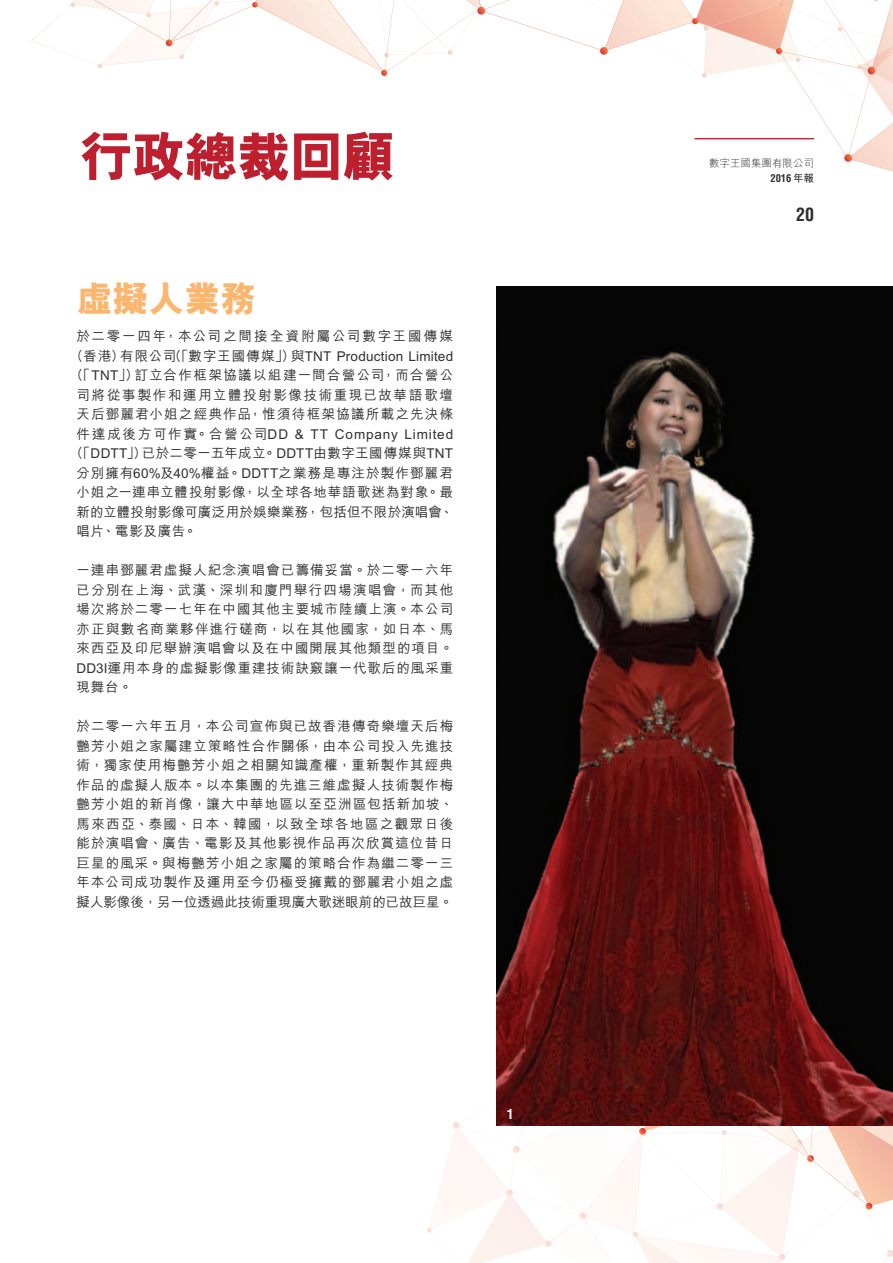
<style>
.page{position:relative;width:893px;height:1263px;background:#fff}
.page>*{position:absolute;margin:0;border:0;box-sizing:border-box;transform-origin:0 0}
.t1{font:800 54px "M Hei HK";letter-spacing:-.025em;color:#be1f2e}
.t2{font:800 36px "M Hei HK";color:#fbb56d}
.t3{font:700 condensed 18px "Helvetica LT Std";color:#312f30}
.t4{font:500 13.5px/19.5px "M Hei HK";letter-spacing:.07em;color:#312f30;text-align:justify}
.t5{font:500 13.5px/19.5px "M Hei HK";letter-spacing:.09em;color:#312f30;text-align:right}
.t6{font:500 13.5px "M Hei HK";letter-spacing:.12em;color:#312f30}
.t7{font:500 13.5px/19.5px "M Hei HK";letter-spacing:.02em;color:#312f30}
.t8{font:500 13.5px "M Hei HK";letter-spacing:.1em;color:#312f30}
.t9{font:500 13.5px "M Hei HK";letter-spacing:.03em;color:#312f30}
.t10{font:500 13.5px "M Hei HK";letter-spacing:.095em;color:#312f30}
.t11{font:500 13.5px "M Hei HK";letter-spacing:.05em;color:#312f30}
.t12{font:500 13.5px "M Hei HK";letter-spacing:.01em;color:#312f30}
.t13{font:500 13.5px "M Hei HK";letter-spacing:.025em;color:#312f30}
.t14{font:500 13.5px "M Hei HK";letter-spacing:.145em;color:#312f30}
.t15{font:700 condensed 13.5px "Helvetica LT Std";color:#fff}
.t16{font:300 10.5px "M Hei HK";color:#312f30}
.t17{font:700 condensed 10.5px "Helvetica LT Std";color:#312f30}
.s1{font-family:"M Hei HK";font-stretch:normal}
</style>
<div class="page">
<svg style="left:427px;top:912px;width:466px;height:351px"></svg>
<img style="left:497px;top:286px;width:396px;height:839px">
<img style="left:102px;top:57px;width:78px;height:9px">
<img style="left:76px;top:5px;width:70px;height:1px">
<img style="left:31px;top:6px;width:116px;height:59px">
<img style="left:154px;top:11px;width:15px;height:3px">
<svg style="left:180px;top:54px;width:5px;height:5px"></svg>
<svg style="left:146px;top:0;width:8px;height:17px"></svg>
<svg style="left:71px;top:0;width:5px;height:7px"></svg>
<svg style="left:98px;top:63px;width:4px;height:5px"></svg>
<img style="left:220px;top:0;width:290px;height:10px">
<img style="left:169px;top:5px;width:31px;height:24px">
<svg style="left:206px;top:0;width:13px;height:5px"></svg>
<img style="left:111px;top:10px;width:28px;height:16px">
<img style="left:94px;top:0;width:18px;height:10px">
<img style="left:139px;top:25px;width:26px;height:18px">
<img style="left:467px;top:0;width:10px;height:10px">
<img style="left:680px;top:0;width:8px;height:11px">
<img style="left:619px;top:0;width:5px;height:11px">
<img style="left:695px;top:0;width:198px;height:171px">
<img style="left:710px;top:23px;width:87px;height:38px">
<img style="left:791px;top:8px;width:6px;height:15px">
<img style="left:787px;top:23px;width:10px;height:32px">
<svg style="left:796px;top:56px;width:8px;height:6px"></svg>
<img style="left:843px;top:65px;width:14px;height:16px">
<img style="left:787px;top:0;width:7px;height:22px">
<img style="left:712px;top:22px;width:75px;height:29px">
<img style="left:787px;top:8px;width:4px;height:15px">
<img style="left:486px;top:11px;width:207px;height:39px">
<img style="left:604px;top:21px;width:89px;height:30px">
<img style="left:200px;top:5px;width:55px;height:24px">
<img style="left:169px;top:29px;width:31px;height:14px">
<img style="left:255px;top:5px;width:73px;height:39px">
<img style="left:394px;top:54px;width:58px;height:13px">
<img style="left:412px;top:10px;width:65px;height:44px">
<img style="left:384px;top:0;width:10px;height:71px">
<svg style="left:384px;top:53px;width:5px;height:4px"></svg>
<img style="left:328px;top:0;width:56px;height:71px">
<svg style="left:477px;top:0;width:9px;height:15px"></svg>
<svg style="left:600px;top:47px;width:8px;height:8px"></svg>
<svg style="left:692px;top:17px;width:19px;height:13px"></svg>
<svg style="left:776px;top:48px;width:7px;height:7px"></svg>
<svg style="left:844px;top:154px;width:9px;height:8px"></svg>
<svg style="left:857px;top:56px;width:20px;height:26px"></svg>
<svg style="left:165px;top:39px;width:8px;height:8px"></svg>
<svg style="left:380px;top:70px;width:8px;height:6px"></svg>
<svg style="left:252px;top:0;width:6px;height:8px"></svg>
<hr style="left:694px;top:138px;width:120px;height:1px;background:#d1232a">
<h1 class="t1" style="left:79px;top:120px;width:319px">行政總裁回顧</h1>
<h2 class="t2" style="left:77px;top:274px;width:182px">虛擬人業務</h2>
<p class="t5" style="left:77px;top:325px;width:378px">於二零一四年，本公司之間接全資附屬公司數字王國傳媒與TNT Production Limited</p>
<p class="t4" style="left:168px;top:345px;width:128px">（「數字王國傳媒」）</p>
<p class="t4" style="left:120px;top:345px;width:58px">有限公司</p>
<p class="t4" style="left:70px;top:345px;width:56px">（香港）</p>
<p class="t8" style="left:135px;top:365px;width:251px">訂立合作框架協議以組建一間合營公司</p>
<p class="t4" style="left:382px;top:364px;width:73px">，而合營公</p>
<p class="t4" style="left:70px;top:364px;width:70px">（「TNT」）</p>
<p class="t6" style="left:77px;top:385px;width:378px">司將從事製作和運用立體投射影像技術重現已故華語歌壇</p>
<p class="t10" style="left:249px;top:404px;width:206px">，惟須待框架協議所載之先決條</p>
<p class="t5" style="left:77px;top:403px;width:176px">天后鄧麗君小姐之經典作品</p>
<p class="t4" style="left:195px;top:423px;width:94px">。合營公司DD</p>
<p class="t14" style="left:77px;top:424px;width:122px">件達成後方可作實</p>
<p class="t4" style="left:295px;top:423px;width:11px">&amp;</p>
<p class="t4" style="left:335px;top:423px;width:65px">Company</p>
<p class="t4" style="left:310px;top:423px;width:19px">TT</p>
<p class="t4" style="left:404px;top:423px;width:50px">Limited</p>
<p class="t9" style="left:263px;top:443px;width:192px">。DDTT由數字王國傳媒與TNT</p>
<p class="t13" style="left:142px;top:443px;width:125px">已於二零一五年成立</p>
<p class="t4" style="left:70px;top:442px;width:78px">（「DDTT」）</p>
<p class="t4" style="left:77px;top:462px;width:378px">分別擁有60%及40%權益。DDTT之業務是專注於製作鄧麗君</p>
<p class="t4" style="left:426px;top:481px;width:29px">。最</p>
<p class="t11" style="left:77px;top:482px;width:171px">小姐之一連串立體投射影像</p>
<p class="t4" style="left:243px;top:481px;width:187px">，以全球各地華語歌迷為對象</p>
<p class="t12" style="left:306px;top:502px;width:137px">，包括但不限於演唱會</p>
<p class="t7" style="left:102px;top:501px;width:208px;text-indent:-25px">新的立體投射影像可廣泛用於娛樂業務、電影及廣告。</p>
<p class="t4" style="left:440px;top:501px;width:15px">、</p>
<p class="t4" style="left:77px;top:520px;width:29px">唱片</p>
<p class="t4" style="left:77px;top:559px;width:378px">一連串鄧麗君虛擬人紀念演唱會已籌備妥當。於二零一六年已分別在上海、武漢、深圳和廈門舉行四場演唱會，而其他場次將於二零一七年在中國其他主要城市陸續上演。本公司亦正與數名商業夥伴進行磋商，以在其他國家，如日本、馬來西亞及印尼舉辦演唱會以及在中國開展其他類型的項目。DD3I運用本身的虛擬影像重建技術訣竅讓一代歌后的風采重現舞台。</p>
<p class="t4" style="left:77px;top:715px;width:378px">於二零一六年五月，本公司宣佈與已故香港傳奇樂壇天后梅艷芳小姐之家屬建立策略性合作關係，由本公司投入先進技術，獨家使用梅艷芳小姐之相關知識產權，重新製作其經典作品的虛擬人版本。以本集團的先進三維虛擬人技術製作梅艷芳小姐的新肖像，讓大中華地區以至亞洲區包括新加坡、馬來西亞、泰國、日本、韓國，以致全球各地區之觀眾日後能於演唱會、廣告、電影及其他影視作品再次欣賞這位昔日巨星的風采。與梅艷芳小姐之家屬的策略合作為繼二零一三年本公司成功製作及運用至今仍極受擁戴的鄧麗君小姐之虛擬人影像後，另一位透過此技術重現廣大歌迷眼前的已故巨星。</p>
<p class="t15" style="left:507px;top:1105px;width:8px">1</p>
<p class="t16" style="left:709px;top:156px;width:106px">數字王國集團有限公司</p>
<p class="t17" style="left:770px;top:172px;width:45px">2016<span class="s1">年報</span></p>
<h3 class="t3" style="left:796px;top:203px;width:19px">20</h3>
</div>
